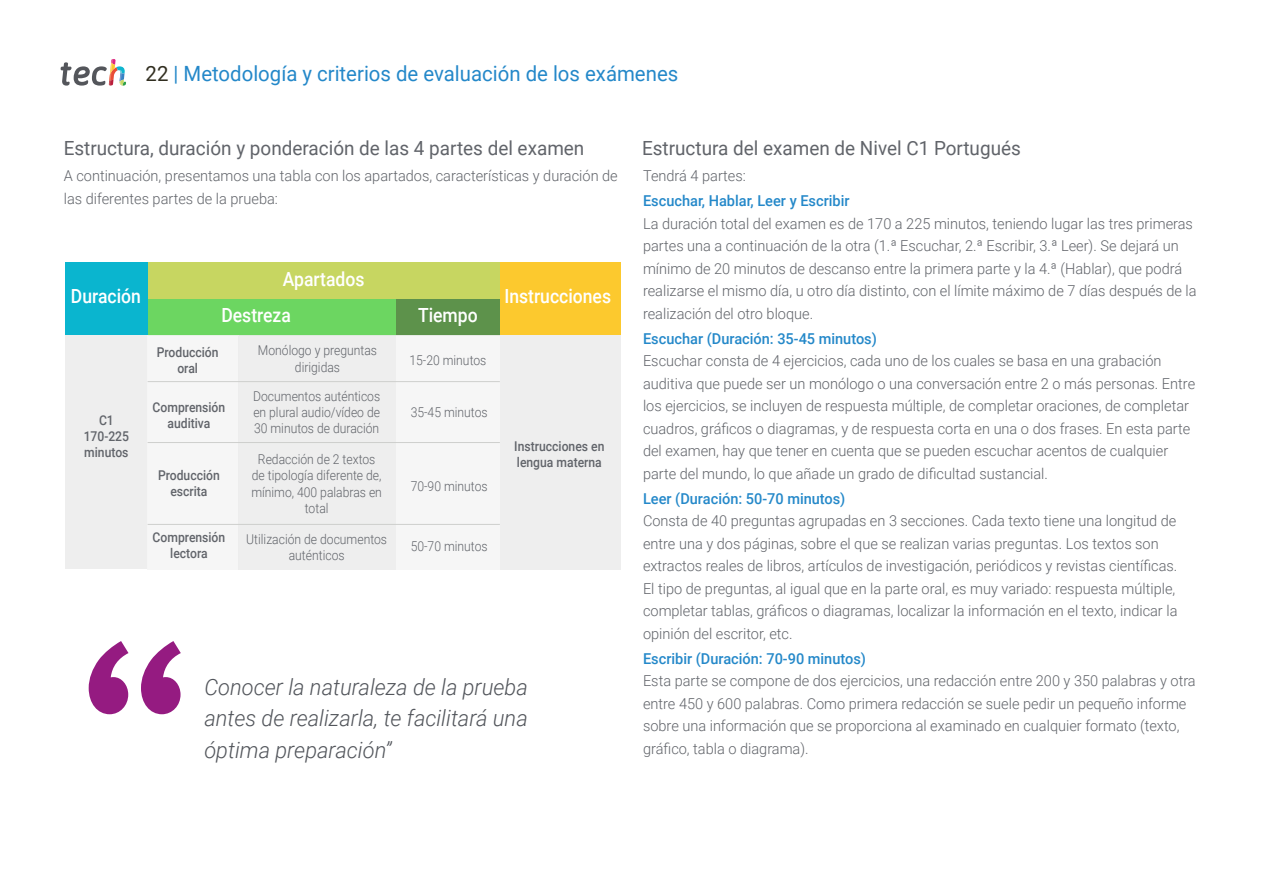
<style>
.page{position:relative;width:1263px;height:893px;background:#fff}
.page>*{position:absolute;margin:0;border:0;box-sizing:border-box;transform-origin:0 0}
.t1{font:italic 300 22.5px/31.5px "Roboto";color:#52555b;text-align:justify}
.t2{font:21px "Roboto";color:#2488c9}
.t3{font:19.5px "Roboto";color:#61646a}
.t4{font:500 19.5px/36.3px "Roboto";color:#fff;scale:.9 1}
.t5{font:300 15px/22.5px "Roboto";color:#61646a}
.t6{font:500 15px "Roboto";color:#2488c9}
.t7{font:300 13.5px/16.2px "Roboto";color:#61646a;text-align:center;scale:.9 1}
.t8{font:500 13.5px/16.2px "Roboto";color:#61646a;text-align:center;scale:.9 1}
.s1{color:#312e20}
</style>
<div class="page">
<svg style="left:61px;top:59px;width:65px;height:27px"></svg>
<svg style="left:89px;top:641px;width:92px;height:73px"></svg>
<div style="left:148px;top:263px;width:352px;height:36px;background:#c7d661"></div>
<div style="left:148px;top:299px;width:248px;height:36px;background:#6cd661"></div>
<div style="left:396px;top:299px;width:104px;height:36px;background:#5d924b"></div>
<div style="left:65px;top:263px;width:83px;height:72px;background:#0ab5cf"></div>
<div style="left:500px;top:263px;width:120px;height:72px;background:#fcc92e"></div>
<div style="left:65px;top:335px;width:83px;height:233px;background:#ededed"></div>
<div style="left:396px;top:335px;width:104px;height:234px;background:#f6f6f6"></div>
<div style="left:148px;top:335px;width:91px;height:234px;background:#f6f6f6"></div>
<div style="left:239px;top:335px;width:157px;height:234px;background:#ededed"></div>
<div style="left:500px;top:335px;width:120px;height:234px;background:#ededed"></div>
<hr style="left:148px;top:381px;width:352px;height:1px;background:#cecfcd">
<hr style="left:148px;top:442px;width:352px;height:1px;background:#cecfcd">
<hr style="left:148px;top:524px;width:352px;height:1px;background:#cecfcd">
<h2 class="t2" style="left:146px;top:59px;width:534px"><span class="s1">22</span> | Metodología y criterios de evaluación de los exámenes</h2>
<h3 class="t3" style="left:64px;top:134px;width:522px">Estructura, duración y ponderación de las 4 partes del examen</h3>
<h3 class="t3" style="left:642px;top:134px;width:380px">Estructura del examen de Nivel C1 Portugués</h3>
<p class="t5" style="left:64px;top:164px;width:555px">A continuación, presentamos una tabla con los apartados, características y duración de las diferentes partes de la prueba:</p>
<h3 class="t4" style="left:221px;top:260px;width:160px;text-indent:62px">Apartados<br>Destreza</h3>
<h3 class="t4" style="left:71px;top:277px;width:79px">Duración</h3>
<h3 class="t4" style="left:504px;top:277px;width:120px">Instrucciones</h3>
<h3 class="t4" style="left:418px;top:296px;width:68px">Tiempo</h3>
<p class="t8" style="left:84px;top:411px;width:52px">C1<br>170-225 minutos</p>
<p class="t7" style="left:258px;top:342px;width:134px">Monólogo y preguntas dirigidas</p>
<p class="t8" style="left:157px;top:344px;width:70px">Producción oral</p>
<p class="t7" style="left:409px;top:351px;width:87px">15-20 minutos</p>
<p class="t7" style="left:253px;top:387px;width:143px;text-align:justify">Documentos auténticos en plural audio/vídeo de 30 minutos de duración</p>
<p class="t8" style="left:153px;top:398px;width:82px">Comprensión auditiva</p>
<p class="t7" style="left:411px;top:404px;width:87px">35-45 minutos</p>
<p class="t7" style="left:251px;top:451px;width:146px">Redacción de 2 textos de tipología diferente de, mínimo, 400 palabras en total</p>
<p class="t8" style="left:158px;top:467px;width:70px">Producción escrita</p>
<p class="t7" style="left:411px;top:477px;width:87px">70-90 minutos</p>
<p class="t8" style="left:153px;top:528px;width:82px">Comprensión lectora</p>
<p class="t7" style="left:411px;top:538px;width:87px">50-70 minutos</p>
<p class="t7" style="left:246px;top:530px;width:158px">Utilización de documentos auténticos</p>
<p class="t8" style="left:514px;top:437px;width:102px;text-align:left">Instrucciones en lengua materna</p>
<h1 class="t1" style="left:204px;top:670px;width:325px">Conocer la naturaleza de la prueba antes de realizarla, te facilitará una óptima preparación”</h1>
<p class="t5" style="left:643px;top:164px;width:104px">Tendrá 4 partes:</p>
<p class="t6" style="left:643px;top:190px;width:208px">Escuchar, Hablar, Leer y Escribir</p>
<p class="t5" style="left:643px;top:212px;width:555px">La duración total del examen es de 170 a 225 minutos, teniendo lugar las tres primeras partes una a continuación de la otra (1.ª Escuchar, 2.ª Escribir, 3.ª Leer). Se dejará un mínimo de 20 minutos de descanso entre la primera parte y la 4.ª (Hablar), que podrá realizarse el mismo día, u otro día distinto, con el límite máximo de 7 días después de la realización del otro bloque.</p>
<p class="t6" style="left:643px;top:328px;width:235px">Escuchar (Duración: 35-45 minutos)</p>
<p class="t5" style="left:643px;top:349px;width:554px">Escuchar consta de 4 ejercicios, cada uno de los cuales se basa en una grabación auditiva que puede ser un monólogo o una conversación entre 2 o más personas. Entre los ejercicios, se incluyen de respuesta múltiple, de completar oraciones, de completar cuadros, gráficos o diagramas, y de respuesta corta en una o dos frases. En esta parte del examen, hay que tener en cuenta que se pueden escuchar acentos de cualquier parte del mundo, lo que añade un grado de dificultad sustancial.</p>
<p class="t6" style="left:643px;top:488px;width:204px">Leer (Duración: 50-70 minutos)</p>
<p class="t5" style="left:643px;top:509px;width:536px">Consta de 40 preguntas agrupadas en 3 secciones. Cada texto tiene una longitud de entre una y dos páginas, sobre el que se realizan varias preguntas. Los textos son extractos reales de libros, artículos de investigación, periódicos y revistas científicas.<br>El tipo de preguntas, al igual que en la parte oral, es muy variado: respuesta múltiple, completar tablas, gráficos o diagramas, localizar la información en el texto, indicar la opinión del escritor, etc.</p>
<p class="t6" style="left:643px;top:648px;width:224px">Escribir (Duración: 70-90 minutos)</p>
<p class="t5" style="left:643px;top:669px;width:554px">Esta parte se compone de dos ejercicios, una redacción entre 200 y 350 palabras y otra entre 450 y 600 palabras. Como primera redacción se suele pedir un pequeño informe sobre una información que se proporciona al examinado en cualquier formato (texto, gráfico, tabla o diagrama).</p>
</div>
